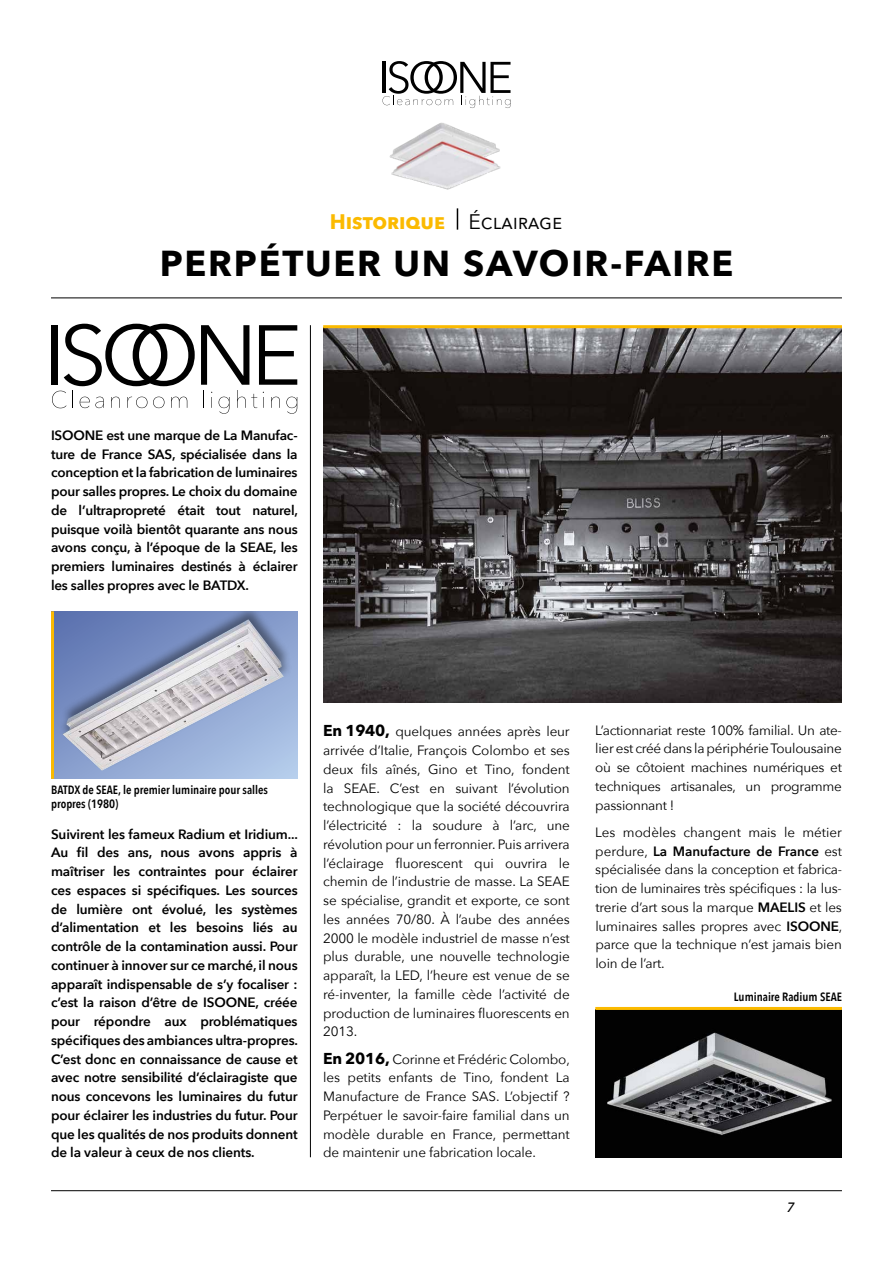
<style>
.page{position:relative;width:893px;height:1263px;background:#fff}
.page>*{position:absolute;margin:0;border:0;box-sizing:border-box;transform-origin:0 0}
.t1{font:700 36px "Avenir Next";letter-spacing:.05em;color:#000}
.t2{font:700 21px "Avenir Next";color:#fbba00}
.t3{font:13.5px/18.8px "Avenir Next";letter-spacing:-.01em;color:#000;text-align:justify}
.t4{font:600 13.5px/18.8px "Avenir Next";letter-spacing:-.015em;color:#000;text-align:justify}
.t5{font:italic 500 13.5px "Avenir Next";color:#000}
.t6{font:600 12px/14.2px "Avenir Next Condensed";color:#000}
.s1{font-weight:400;color:#000}
.s2{font-weight:700;font-size:15.75px}
.s3{font-weight:600}
</style>
<div class="page">
<img style="left:323px;top:328px;width:519px;height:375px">
<hr style="left:323px;top:325px;width:519px;height:3px;background:#fbba00">
<hr style="left:51px;top:298px;width:791px;height:1px;background:#000">
<hr style="left:51px;top:1190px;width:791px;height:1px;background:#000">
<hr style="left:310px;top:325px;width:1px;height:832px;background:#000">
<img style="left:595px;top:1010px;width:247px;height:147px">
<hr style="left:595px;top:1007px;width:247px;height:3px;background:#fbba00">
<svg style="left:457px;top:208px;width:1px;height:22px"></svg>
<hr style="left:382px;top:62px;width:4px;height:31px;background:#000">
<svg style="left:383px;top:61px;width:127px;height:47px"></svg>
<img style="left:389px;top:122px;width:112px;height:68px">
<svg style="left:54px;top:611px;width:244px;height:168px;background:#98aed7"></svg>
<div style="left:57px;top:611px;width:236px;height:160px;background:#000;opacity:.42"></div>
<img style="left:62px;top:619px;width:222px;height:152px">
<hr style="left:51px;top:611px;width:3px;height:168px;background:#fbba00">
<svg style="left:52px;top:324px;width:143px;height:84px"></svg>
<svg style="left:201px;top:325px;width:96px;height:89px"></svg>
<h2 class="t2" style="left:330px;top:204px;width:234px">Historique <span class="s1">Éclairage</span></h2>
<h1 class="t1" style="left:160px;top:233px;width:575px">PERPÉTUER UN SAVOIR-FAIRE</h1>
<p class="t4" style="left:51px;top:425px;width:249px">ISOONE est une marque de La Manufac&shy;ture de France SAS, spécialisée dans la conception et la fabrication de luminaires pour salles propres. Le choix du domaine de l’ultrapropreté était tout naturel, puisque voilà bientôt quarante ans nous avons conçu, à l’époque de la SEAE, les premiers luminaires destinés à éclairer les salles propres avec le BATDX.</p>
<p class="t6" style="left:51px;top:782px;width:218px">BATDX de SEAE, le premier luminaire pour salles propres (1980)</p>
<p class="t4" style="left:51px;top:824px;width:249px">Suivirent les fameux Radium et Iridium...<br>Au fil des ans, nous avons appris à maîtriser les contraintes pour éclairer ces espaces si spécifiques. Les sources de lumière ont évolué, les systèmes d’alimentation et les besoins liés au contrôle de la contamination aussi. Pour continuer à innover sur ce marché, il nous apparaît indispensable de s’y focaliser : c’est la raison d’être de ISOONE, créée pour répondre aux problématiques spécifiques des ambiances ultra-propres.<br>C’est donc en connaissance de cause et avec notre sensibilité d’éclairagiste que nous concevons les luminaires du futur pour éclairer les industries du futur. Pour que les qualités de nos produits donnent de la valeur à ceux de nos clients.</p>
<p class="t3" style="left:323px;top:722px;width:248px"><span class="s2">En 1940,</span> quelques années après leur arrivée d’Italie, François Colombo et ses deux fils aînés, Gino et Tino, fondent la SEAE. C’est en suivant l’évolution technologique que la société découvrira l’électricité : la soudure à l’arc, une révolution pour un ferronnier. Puis arrivera l’éclairage fluorescent qui ouvrira le chemin de l’industrie de masse. La SEAE se spécialise, grandit et exporte, ce sont les années 70/80. À l’aube des années 2000 le modèle industriel de masse n’est plus durable, une nouvelle technologie apparaît, la LED, l’heure est venue de se ré-inventer, la famille cède l’activité de production de luminaires fluorescents en 2013.</p>
<p class="t3" style="left:323px;top:1049px;width:248px"><span class="s2">En 2016,</span> Corinne et Frédéric Colombo, les petits enfants de Tino, fondent La Manufacture de France SAS. L’objectif ?<br>Perpétuer le savoir-faire familial dans un modèle durable en France, permettant de maintenir une fabrication locale.</p>
<p class="t3" style="left:595px;top:720px;width:248px">L’actionnariat reste 100% familial. Un ate&shy;lier est créé dans la périphérie Toulousaine où se côtoient machines numériques et techniques artisanales, un programme passionnant !</p>
<p class="t3" style="left:595px;top:822px;width:249px">Les modèles changent mais le métier perdure, <span class="s3">La Manufacture de France</span> est spécialisée dans la conception et fabrica&shy;tion de luminaires très spécifiques : la lus&shy;trerie d’art sous la marque <span class="s3">MAELIS</span> et les luminaires salles propres avec <span class="s3">ISOONE</span>, parce que la technique n’est jamais bien loin de l’art.</p>
<p class="t6" style="left:734px;top:989px;width:109px">Luminaire Radium SEAE</p>
<p class="t5" style="left:787px;top:1196px;width:10px">7</p>
</div>
